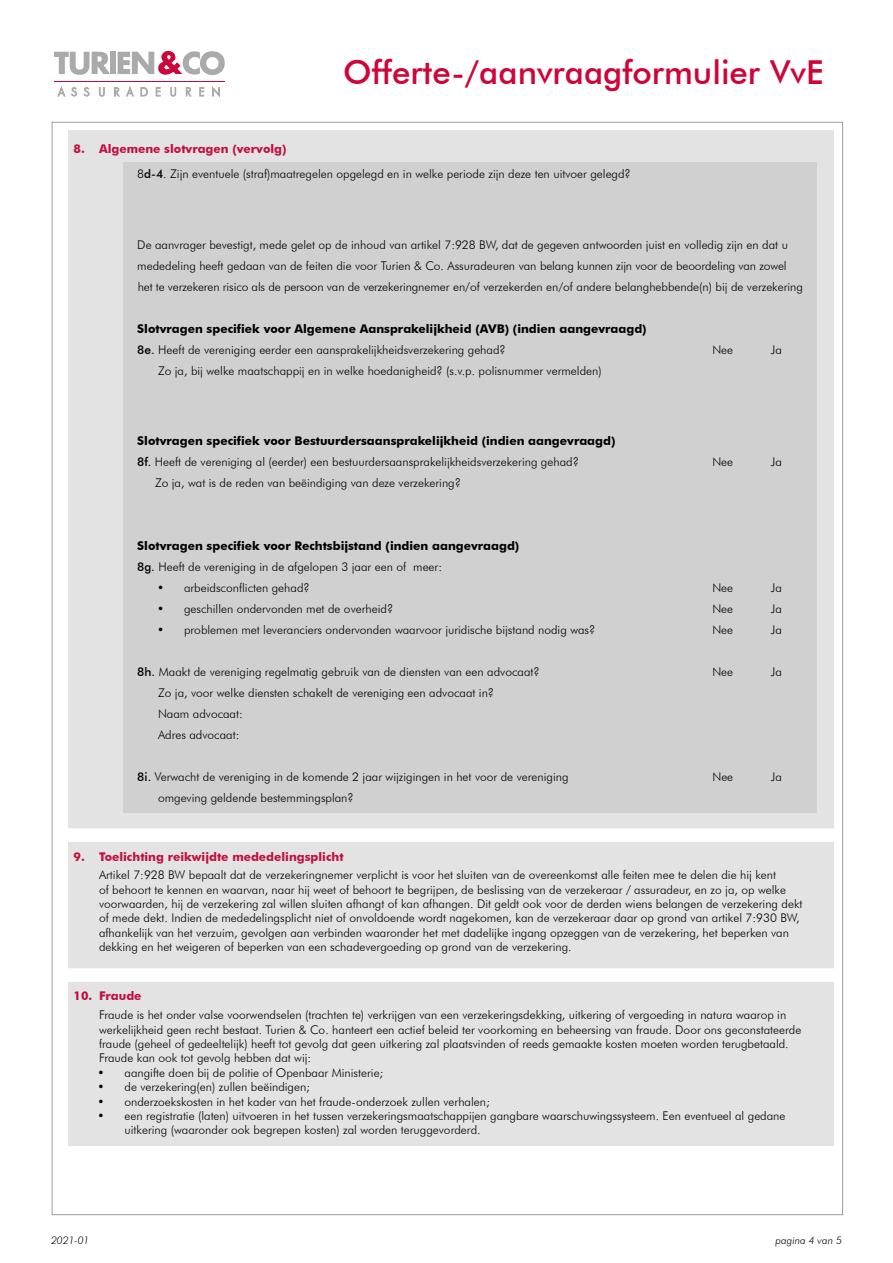
<style>
.page{position:relative;width:893px;height:1263px;background:#fff}
.page>*{position:absolute;margin:0;border:0;box-sizing:border-box;transform-origin:0 0}
.t1{font:500 33px "Futura BT";color:#ce0538}
.t2{font:300 12px/14.4px "Futura BT";color:#000}
.t3{font:700 12px/21px "Futura BT";color:#000}
.t4{font:700 12px "Futura BT";color:#c10e3e}
.t5{font:italic 300 10.5px "Futura BT";color:#000}
.s1{font-weight:700;color:#c10e3e}
.s2{font-weight:500}
.s3{font-weight:300}
.s4{font-weight:700}
</style>
<div class="page">
<div style="left:68px;top:130px;width:765px;height:1027px;background:#e3e3e3"></div>
<div style="left:123px;top:163px;width:693px;height:650px;background:#d0d0d0"></div>
<div style="left:110px;top:52px;width:5px;height:22px;background:#aaa"></div>
<svg style="left:118px;top:51px;width:107px;height:24px"></svg>
<svg style="left:54px;top:51px;width:56px;height:24px"></svg>
<svg style="left:58px;top:87px;width:7px;height:9px"></svg>
<svg style="left:71px;top:87px;width:6px;height:9px"></svg>
<svg style="left:84px;top:87px;width:5px;height:9px"></svg>
<svg style="left:99px;top:87px;width:6px;height:10px"></svg>
<svg style="left:114px;top:87px;width:6px;height:9px"></svg>
<svg style="left:126px;top:87px;width:8px;height:9px"></svg>
<svg style="left:141px;top:87px;width:7px;height:9px"></svg>
<svg style="left:156px;top:87px;width:4px;height:9px"></svg>
<svg style="left:170px;top:87px;width:6px;height:10px"></svg>
<svg style="left:186px;top:87px;width:5px;height:9px"></svg>
<svg style="left:199px;top:87px;width:5px;height:9px"></svg>
<svg style="left:212px;top:87px;width:8px;height:10px"></svg>
<hr style="left:54px;top:81px;width:171px;height:1px;background:#ce0538">
<div style="left:61px;top:828px;width:777px;height:14px;background:#fff"></div>
<div style="left:61px;top:968px;width:777px;height:14px;background:#fff"></div>
<div style="left:61px;top:1146px;width:777px;height:13px;background:#fff"></div>
<h1 class="t1" style="left:343px;top:52px;width:482px">Offerte-/aanvraagformulier VvE</h1>
<p class="t2" style="left:137px;top:136px;width:495px;line-height:25.2px;text-indent:-64px"><span class="s1">8. Algemene slotvragen (vervolg)<br></span>8<span class="s2">d-4</span>. Zijn eventuele (straf)maatregelen opgelegd en in welke periode zijn deze ten uitvoer gelegd?</p>
<p class="t2" style="left:137px;top:234px;width:667px;line-height:21px">De aanvrager bevestigt, mede gelet op de inhoud van artikel 7:928 BW, dat de gegeven antwoorden juist en volledig zijn en dat u mededeling heeft gedaan van de feiten die voor Turien &amp; Co. Assuradeuren van belang kunnen zijn voor de beoordeling van zowel het te verzekeren risico als de persoon van de verzekeringnemer en/of verzekerden en/of andere belanghebbende(n) bij de verzekering</p>
<p class="t3" style="left:137px;top:318px;width:511px">Slotvragen specifiek voor Algemene Aansprakelijkheid (AVB) (indien aangevraagd)<br><span class="s2">8e.</span> <span class="s3">Heeft de vereniging eerder een aansprakelijkheidsverzekering gehad?</span></p>
<p class="t2" style="left:712px;top:342px;width:22px">Nee</p>
<p class="t2" style="left:771px;top:342px;width:12px">Ja</p>
<p class="t2" style="left:158px;top:363px;width:445px">Zo ja, bij welke maatschappij en in welke hoedanigheid? (s.v.p. polisnummer vermelden)</p>
<p class="t2" style="left:137px;top:430px;width:480px;line-height:21px"><span class="s4">Slotvragen specifiek voor Bestuurdersaansprakelijkheid (indien aangevraagd)<br></span><span class="s2">8f.</span> Heeft de vereniging al (eerder) een bestuurdersaansprakelijkheidsverzekering gehad?</p>
<p class="t2" style="left:155px;top:475px;width:307px">Zo ja, wat is de reden van beëindiging van deze verzekering?</p>
<p class="t2" style="left:712px;top:454px;width:22px">Nee</p>
<p class="t2" style="left:771px;top:454px;width:12px">Ja</p>
<p class="t3" style="left:137px;top:535px;width:383px">Slotvragen specifiek voor Rechtsbijstand (indien aangevraagd)<br><span class="s2">8g.</span> <span class="s3">Heeft de vereniging in de afgelopen 3 jaar een of meer:</span></p>
<p class="t2" style="left:157px;top:580px;width:154px">• arbeidsconflicten gehad?</p>
<p class="t2" style="left:712px;top:580px;width:22px">Nee</p>
<p class="t2" style="left:771px;top:580px;width:12px">Ja</p>
<p class="t2" style="left:157px;top:601px;width:238px">• geschillen ondervonden met de overheid?</p>
<p class="t2" style="left:712px;top:601px;width:22px">Nee</p>
<p class="t2" style="left:771px;top:601px;width:12px">Ja</p>
<p class="t2" style="left:157px;top:622px;width:440px">• problemen met leveranciers ondervonden waarvoor juridische bijstand nodig was?</p>
<p class="t2" style="left:712px;top:622px;width:22px">Nee</p>
<p class="t2" style="left:771px;top:622px;width:12px">Ja</p>
<p class="t2" style="left:137px;top:664px;width:404px"><span class="s2">8h.</span> Maakt de vereniging regelmatig gebruik van de diensten van een advocaat?</p>
<p class="t2" style="left:712px;top:664px;width:22px">Nee</p>
<p class="t2" style="left:771px;top:664px;width:12px">Ja</p>
<p class="t2" style="left:158px;top:682px;width:338px;line-height:21px">Zo ja, voor welke diensten schakelt de vereniging een advocaat in?<br>Naam advocaat:<br>Adres advocaat:</p>
<p class="t2" style="left:137px;top:769px;width:433px"><span class="s2">8i.</span> Verwacht de vereniging in de komende 2 jaar wijzigingen in het voor de vereniging</p>
<p class="t2" style="left:712px;top:769px;width:22px">Nee</p>
<p class="t2" style="left:771px;top:769px;width:12px">Ja</p>
<p class="t2" style="left:158px;top:790px;width:197px">omgeving geldende bestemmingsplan?</p>
<p class="t4" style="left:73px;top:849px;width:272px">9. Toelichting reikwijdte mededelingsplicht</p>
<p class="t2" style="left:99px;top:868px;width:705px">Artikel 7:928 BW bepaalt dat de verzekeringnemer verplicht is voor het sluiten van de overeenkomst alle feiten mee te delen die hij kent<br>of behoort te kennen en waarvan, naar hij weet of behoort te begrijpen, de beslissing van de verzekeraar / assuradeur, en zo ja, op welke voorwaarden, hij de verzekering zal willen sluiten afhangt of kan afhangen. Dit geldt ook voor de derden wiens belangen de verzekering dekt of mede dekt. Indien de mededelingsplicht niet of onvoldoende wordt nagekomen, kan de verzekeraar daar op grond van artikel 7:930 BW, afhankelijk van het verzuim, gevolgen aan verbinden waaronder het met dadelijke ingang opzeggen van de verzekering, het beperken van dekking en het weigeren of beperken van een schadevergoeding op grond van de verzekering.</p>
<p class="t4" style="left:73px;top:989px;width:70px">10. Fraude</p>
<p class="t2" style="left:99px;top:1007px;width:704px">Fraude is het onder valse voorwendselen (trachten te) verkrijgen van een verzekeringsdekking, uitkering of vergoeding in natura waarop in werkelijkheid geen recht bestaat. Turien &amp; Co. hanteert een actief beleid ter voorkoming en beheersing van fraude. Door ons geconstateerde fraude (geheel of gedeeltelijk) heeft tot gevolg dat geen uitkering zal plaatsvinden of reeds gemaakte kosten moeten worden terugbetaald.<br>Fraude kan ook tot gevolg hebben dat wij:</p>
<p class="t2" style="left:98px;top:1065px;width:287px">• aangifte doen bij de politie of Openbaar Ministerie;</p>
<p class="t2" style="left:98px;top:1079px;width:214px">• de verzekering(en) zullen beëindigen;</p>
<p class="t2" style="left:98px;top:1094px;width:394px">• onderzoekskosten in het kader van het fraude-onderzoek zullen verhalen;</p>
<p class="t2" style="left:125px;top:1108px;width:662px;text-indent:-27px">• een registratie (laten) uitvoeren in het tussen verzekeringsmaatschappijen gangbare waarschuwingssysteem. Een eventueel al gedane uitkering (waaronder ook begrepen kosten) zal worden teruggevorderd.</p>
<p class="t5" style="left:51px;top:1234px;width:40px">2021-01</p>
<p class="t5" style="left:775px;top:1234px;width:68px">pagina 4 van 5</p>
</div>
